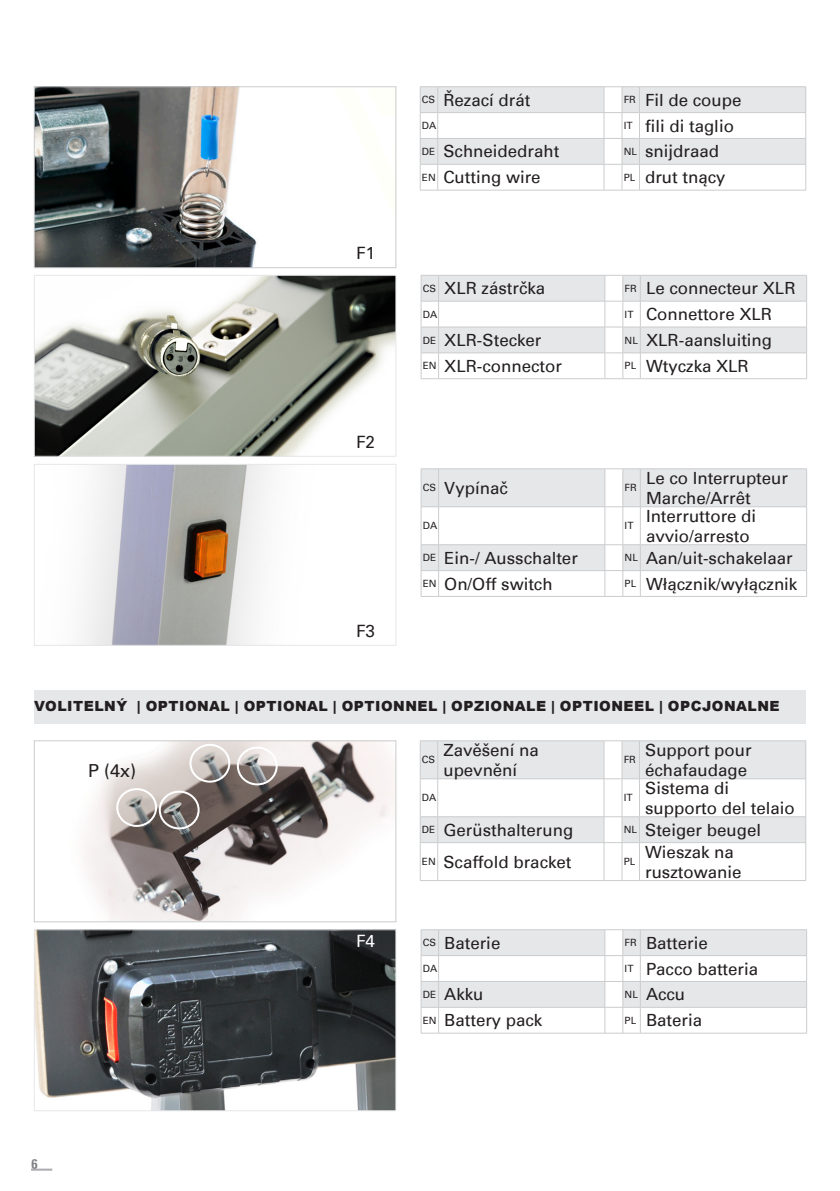
<style>
.page{position:relative;width:840px;height:1191px;background:#fff}
.page>*{position:absolute;margin:0;border:0;box-sizing:border-box;transform-origin:0 0}
.t1{font:18px "Univers";color:#231f20}
.t2{font:17px "Univers";color:#231f20}
.t3{font:17px "Univers";color:#fff}
.t4{font:16.8px/20.2px "Univers";color:#231f20}
.t5{font:900 14px "Arial";letter-spacing:.035em;color:#231f20}
.t6{font:700 condensed 14px "Univers 67";color:#808285}
.t7{font:10px "Univers";color:#231f20}
.s1{font-size:10px}
</style>
<div class="page">
<svg style="left:31px;top:1169px;width:21px;height:1px"></svg>
<img style="left:36px;top:277px;width:358px;height:177px">
<div style="left:34px;top:275px;width:362px;height:181px;border:1px solid #e6e7e9"></div>
<img style="left:82px;top:466px;width:189px;height:177px">
<div style="left:34px;top:464px;width:362px;height:181px;border:1px solid #e6e7e9"></div>
<img style="left:36px;top:88px;width:221px;height:178px">
<div style="left:34px;top:86px;width:362px;height:182px;border:1px solid #cbccce"></div>
<img style="left:84px;top:742px;width:310px;height:178px">
<div style="left:34px;top:740px;width:362px;height:182px;border:1px solid #cbccce"></div>
<div style="left:189px;top:744px;width:41px;height:38px;border:2px solid #fff;border-radius:50%"></div>
<div style="left:237px;top:746px;width:40px;height:39px;border:2px solid #fff;border-radius:50%"></div>
<div style="left:116px;top:788px;width:41px;height:39px;border:2px solid #fff;border-radius:50%"></div>
<div style="left:159px;top:790px;width:40px;height:39px;border:2px solid #fff;border-radius:50%"></div>
<img style="left:36px;top:931px;width:358px;height:178px">
<div style="left:34px;top:929px;width:362px;height:182px;border:1px solid #e6e7e9"></div>
<div style="left:34px;top:690px;width:771px;height:33px;background:#e6e7e9"></div>
<svg style="left:419px;top:86px;width:387px;height:105px"></svg>
<hr style="left:639px;top:190px;width:166px;height:1px;background:#cbccce">
<svg style="left:420px;top:275px;width:386px;height:104px"></svg>
<hr style="left:640px;top:378px;width:166px;height:1px;background:#cbccce">
<svg style="left:420px;top:468px;width:386px;height:129px"></svg>
<hr style="left:640px;top:596px;width:166px;height:1px;background:#cbccce">
<hr style="left:419px;top:843px;width:1px;height:37px;background:#cbccce">
<hr style="left:437px;top:843px;width:1px;height:37px;background:#cbccce">
<hr style="left:603px;top:843px;width:1px;height:37px;background:#cbccce">
<svg style="left:419px;top:740px;width:387px;height:103px"></svg>
<hr style="left:621px;top:843px;width:1px;height:37px;background:#cbccce">
<hr style="left:639px;top:842px;width:166px;height:1px;background:#cbccce">
<hr style="left:638px;top:843px;width:1px;height:37px;background:#cbccce">
<hr style="left:805px;top:843px;width:1px;height:37px;background:#cbccce">
<svg style="left:420px;top:880px;width:17px;height:1px"></svg>
<hr style="left:437px;top:880px;width:166px;height:1px;background:#cbccce">
<svg style="left:603px;top:880px;width:36px;height:1px"></svg>
<hr style="left:639px;top:880px;width:166px;height:1px;background:#cbccce">
<svg style="left:420px;top:929px;width:386px;height:104px"></svg>
<hr style="left:640px;top:1032px;width:166px;height:1px;background:#cbccce">
<p class="t2" style="left:356px;top:243px;width:20px">F1</p>
<p class="t2" style="left:356px;top:432px;width:20px">F2</p>
<p class="t2" style="left:356px;top:620px;width:20px">F3</p>
<p class="t4" style="left:421px;top:90px;width:110px"><span class="s1">CS</span> Řezací drát</p>
<p class="t4" style="left:623px;top:90px;width:119px"><span class="s1">FR</span> Fil de coupe</p>
<p class="t7" style="left:421px;top:120px;width:16px">DA</p>
<p class="t4" style="left:623px;top:116px;width:112px"><span class="s1">IT</span> fili di taglio</p>
<p class="t4" style="left:421px;top:142px;width:139px"><span class="s1">DE</span> Schneidedraht</p>
<p class="t4" style="left:623px;top:142px;width:97px"><span class="s1">NL</span> snijdraad</p>
<p class="t4" style="left:421px;top:167px;width:120px"><span class="s1">EN</span> Cutting wire</p>
<p class="t4" style="left:623px;top:167px;width:103px"><span class="s1">PL</span> drut tnący</p>
<p class="t4" style="left:422px;top:278px;width:124px"><span class="s1">CS</span> XLR zástrčka</p>
<p class="t4" style="left:624px;top:278px;width:172px"><span class="s1">FR</span> Le connecteur XLR</p>
<p class="t7" style="left:422px;top:308px;width:16px">DA</p>
<p class="t4" style="left:624px;top:304px;width:149px"><span class="s1">IT</span> Connettore XLR</p>
<p class="t4" style="left:422px;top:330px;width:120px"><span class="s1">DE</span> XLR-Stecker</p>
<p class="t4" style="left:624px;top:330px;width:149px"><span class="s1">NL</span> XLR-aansluiting</p>
<p class="t4" style="left:422px;top:356px;width:141px"><span class="s1">EN</span> XLR-connector</p>
<p class="t4" style="left:624px;top:356px;width:126px"><span class="s1">PL</span> Wtyczka XLR</p>
<p class="t4" style="left:422px;top:478px;width:86px"><span class="s1">CS</span> Vypínač</p>
<p class="t7" style="left:624px;top:482px;width:14px">FR</p>
<p class="t7" style="left:422px;top:520px;width:16px">DA</p>
<p class="t7" style="left:624px;top:520px;width:10px">IT</p>
<p class="t4" style="left:645px;top:468px;width:143px">Le co Interrupteur<br>Marche/Arrêt</p>
<p class="t4" style="left:645px;top:506px;width:112px">Interruttore di avvio/arresto</p>
<p class="t4" style="left:422px;top:548px;width:156px"><span class="s1">DE</span> Ein-/ Ausschalter</p>
<p class="t4" style="left:624px;top:548px;width:169px"><span class="s1">NL</span> Aan/uit-schakelaar</p>
<p class="t4" style="left:422px;top:574px;width:131px"><span class="s1">EN</span> On/Off switch</p>
<p class="t4" style="left:624px;top:574px;width:174px"><span class="s1">PL</span> Włącznik/wyłącznik</p>
<p class="t5" style="left:34px;top:696px;width:22px">VOLITELN</p>
<p class="t5" style="left:116px;top:696px;width:53px">Ý | OPTIONAL</p>
<p class="t5" style="left:235px;top:696px;width:33px">| OPTIONAL</p>
<p class="t5" style="left:333px;top:696px;width:33px">| OPTIONNEL</p>
<p class="t5" style="left:442px;top:696px;width:54px">| OPZIONALE</p>
<p class="t5" style="left:551px;top:696px;width:33px">| OPTIONEEL</p>
<p class="t5" style="left:658px;top:696px;width:65px">| OPCJONALNE</p>
<p class="t1" style="left:88px;top:760px;width:50px">P (4x)</p>
<p class="t6" style="left:31px;top:1155px;width:8px">6</p>
<p class="t3" style="left:356px;top:931px;width:20px">F4</p>
<p class="t7" style="left:421px;top:754px;width:15px">CS</p>
<p class="t4" style="left:443px;top:740px;width:97px">Zavěšení na upevnění</p>
<p class="t7" style="left:623px;top:754px;width:14px">FR</p>
<p class="t7" style="left:421px;top:792px;width:16px">DA</p>
<p class="t7" style="left:623px;top:792px;width:10px">IT</p>
<p class="t4" style="left:644px;top:740px;width:108px">Support pour échafaudage</p>
<p class="t4" style="left:644px;top:778px;width:151px">Sistema di supporto del telaio</p>
<p class="t4" style="left:421px;top:820px;width:153px"><span class="s1">DE</span> Gerüsthalterung</p>
<p class="t4" style="left:623px;top:820px;width:139px"><span class="s1">NL</span> Steiger beugel</p>
<p class="t4" style="left:421px;top:852px;width:151px"><span class="s1">EN</span> Scaffold bracket</p>
<p class="t7" style="left:623px;top:855px;width:13px">PL</p>
<p class="t4" style="left:644px;top:841px;width:98px">Wieszak na rusztowanie</p>
<p class="t4" style="left:422px;top:933px;width:79px"><span class="s1">CS</span> Baterie</p>
<p class="t4" style="left:624px;top:933px;width:85px"><span class="s1">FR</span> Batterie</p>
<p class="t7" style="left:422px;top:962px;width:16px">DA</p>
<p class="t4" style="left:624px;top:958px;width:135px"><span class="s1">IT</span> Pacco batteria</p>
<p class="t4" style="left:422px;top:984px;width:62px"><span class="s1">DE</span> Akku</p>
<p class="t4" style="left:624px;top:984px;width:62px"><span class="s1">NL</span> Accu</p>
<p class="t4" style="left:422px;top:1010px;width:121px"><span class="s1">EN</span> Battery pack</p>
<p class="t4" style="left:624px;top:1010px;width:79px"><span class="s1">PL</span> Bateria</p>
</div>
